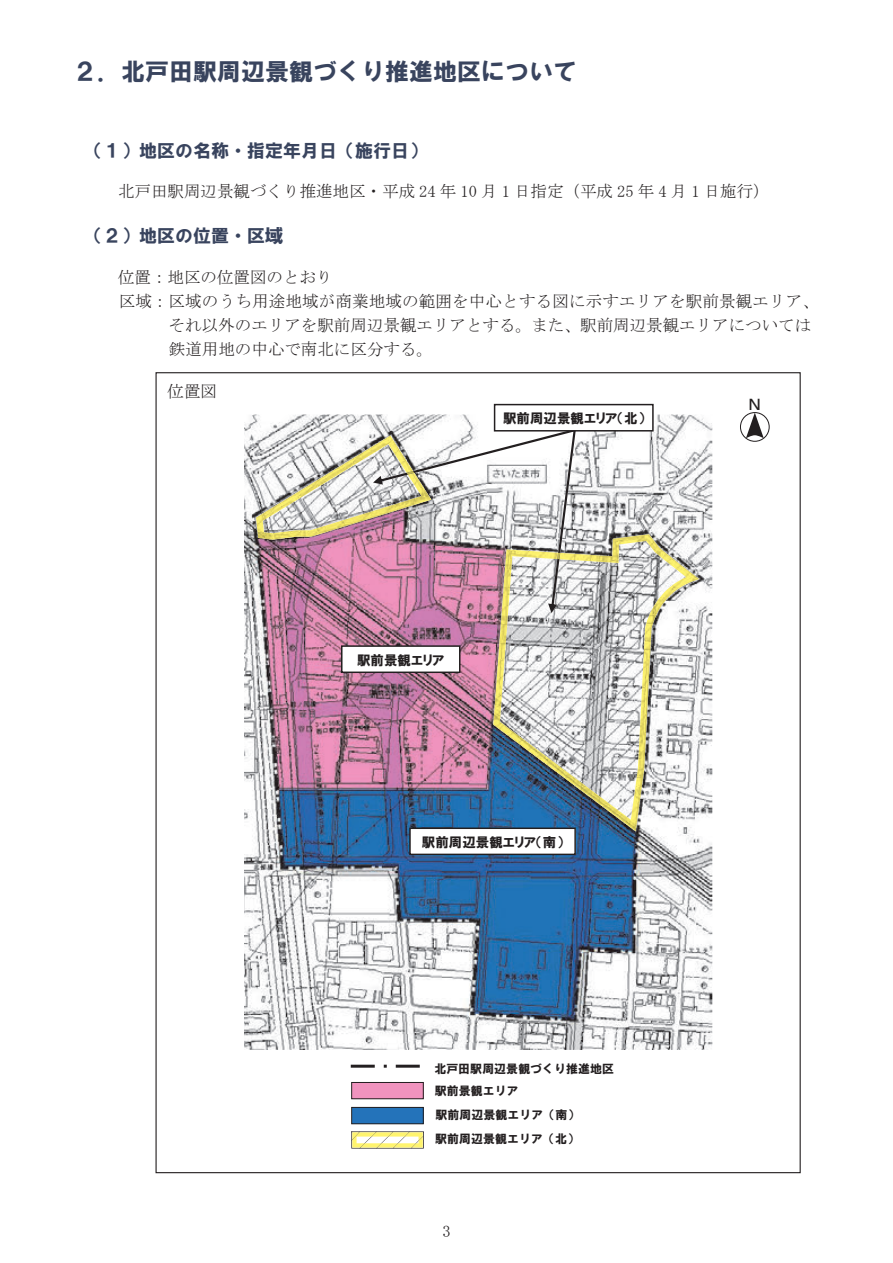
<style>
.page{position:relative;width:893px;height:1263px;background:#fff}
.page>*{position:absolute;margin:0;border:0;box-sizing:border-box;transform-origin:0 0}
.t1{font:24px "HGS Soei Kakugothic UB";color:#39445e}
.t2{font:18px "HGS Soei Kakugothic UB";color:#39445e}
.t3{font:16.5px "MS Mincho";letter-spacing:.005em;color:#231f20}
.t4{font:14.1px "UD Shin Go Pro Medium 90 msp RKSJ H";color:#231f20}
.t5{font:13.5px "HGP Soei Kakugothic UB";color:#231f20}
.t6{font:12px/24.6px "HGS Soei Kakugothic UB";color:#231f20}
</style>
<div class="page">
<img style="left:244px;top:415px;width:468px;height:635px">
<div style="left:342px;top:646px;width:118px;height:26px;background:#fff"></div>
<div style="left:341px;top:645px;width:119px;height:28px;border:2px solid #231f20"></div>
<div style="left:495px;top:405px;width:158px;height:26px;background:#fff"></div>
<div style="left:494px;top:404px;width:160px;height:27px;border:2px solid #231f20"></div>
<div style="left:410px;top:828px;width:165px;height:26px;background:#fff"></div>
<div style="left:409px;top:827px;width:167px;height:28px;border:2px solid #231f20"></div>
<div style="left:352px;top:1082px;width:71px;height:17px;background:#f093be"></div>
<div style="left:351px;top:1082px;width:73px;height:17px;border:1px solid #231f20"></div>
<div style="left:352px;top:1107px;width:71px;height:17px;background:#2473ba"></div>
<div style="left:351px;top:1107px;width:73px;height:17px;border:1px solid #231f20"></div>
<svg style="left:351px;top:1065px;width:69px;height:3px"></svg>
<div style="left:740px;top:412px;width:30px;height:30px;border:1px solid #231f20;border-radius:50%"></div>
<svg style="left:746px;top:413px;width:18px;height:25px"></svg>
<img style="left:493px;top:534px;width:206px;height:297px">
<img style="left:256px;top:435px;width:117px;height:105px">
<svg style="left:373px;top:429px;width:203px;height:184px"></svg>
<svg style="left:351px;top:1131px;width:73px;height:17px"></svg>
<h1 class="t1" style="left:73px;top:59px;width:506px">２．北戸田駅周辺景観づくり推進地区について</h1>
<p class="t2" style="left:85px;top:141px;width:344px">（１）地区の名称・指定年月日（施行日）</p>
<p class="t3" style="left:118px;top:183px;width:653px">北戸田駅周辺景観づくり推進地区・平成 24 年 10 月 1 日指定（平成 25 年 4 月 1 日施行）</p>
<p class="t2" style="left:85px;top:227px;width:199px">（２）地区の位置・区域</p>
<p class="t3" style="left:118px;top:269px;width:216px">位置：地区の位置図のとおり</p>
<p class="t3" style="left:119px;top:293px;width:702px">区域：区域のうち用途地域が商業地域の範囲を中心とする図に示すエリアを駅前景観エリア、</p>
<p class="t3" style="left:169px;top:317px;width:644px">それ以外のエリアを駅前周辺景観エリアとする。また、駅前周辺景観エリアについては</p>
<p class="t3" style="left:169px;top:341px;width:266px">鉄道用地の中心で南北に区分する。</p>
<p class="t3" style="left:167px;top:382px;width:51px">位置図</p>
<p class="t4" style="left:749px;top:393px;width:13px">N</p>
<p class="t5" style="left:503px;top:411px;width:143px">駅前周辺景観エリア（北）</p>
<p class="t5" style="left:357px;top:653px;width:89px">駅前景観エリア</p>
<p class="t5" style="left:422px;top:835px;width:143px">駅前周辺景観エリア（南）</p>
<p class="t6" style="left:434px;top:1056px;width:181px">北戸田駅周辺景観づくり推進地区</p>
<p class="t6" style="left:435px;top:1078px;width:85px">駅前景観エリア</p>
<p class="t6" style="left:435px;top:1102px;width:146px">駅前周辺景観エリア（南）駅前周辺景観エリア（北）</p>
<p class="t3" style="left:442px;top:1223px;width:10px">3</p>
</div>
